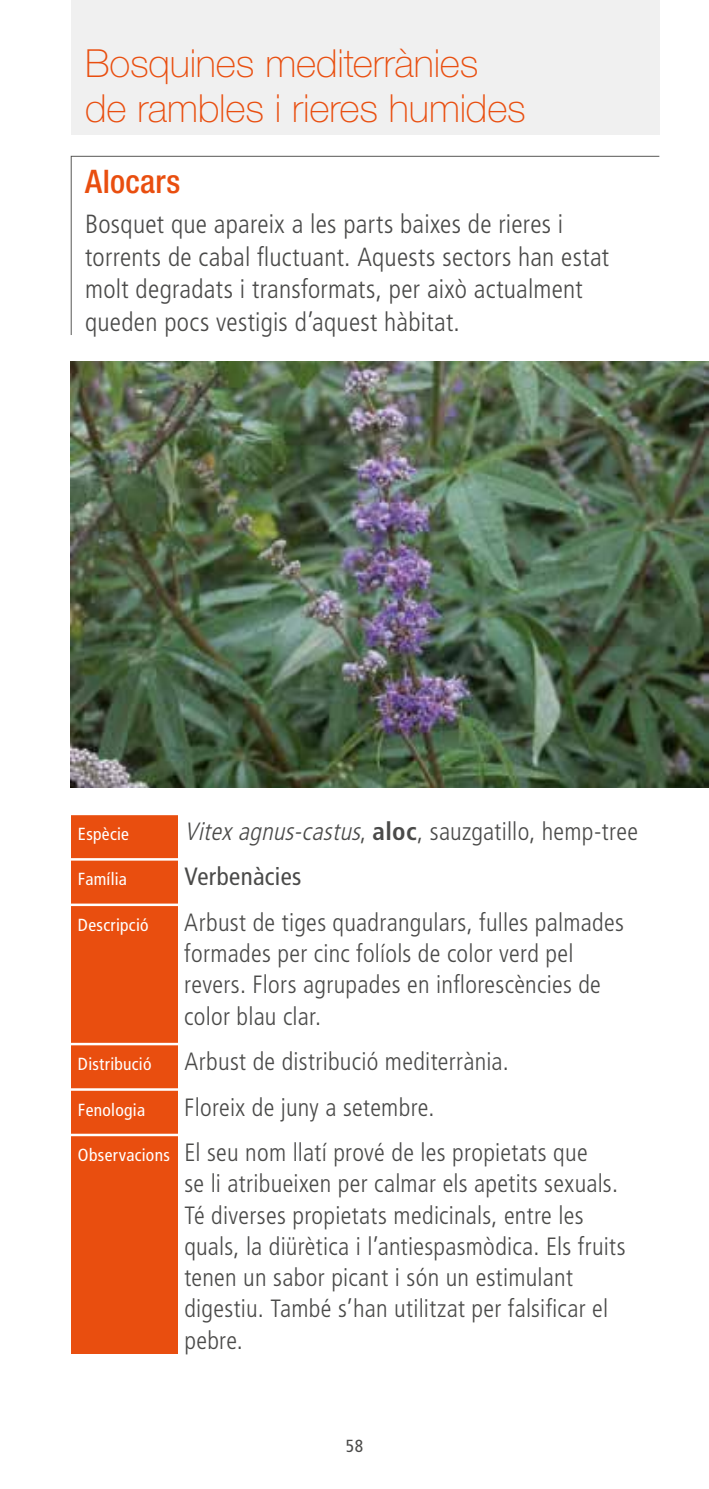
<style>
.page{position:relative;width:709px;height:1489px;background:#fff}
.page>*{position:absolute;margin:0;border:0;box-sizing:border-box;transform-origin:0 0}
.t1{font:100 38.75px/45px "Helvetica Neue LT Std";letter-spacing:-.005em;color:#e94e0f}
.t2{font:500 condensed 32.5px "Helvetica Neue LT Std";letter-spacing:.01em;color:#e94e0f}
.t3{font:300 condensed 26.25px/32.5px "Frutiger LT Std";letter-spacing:.01em;color:#4a4a49}
.t4{font:300 condensed 25px/31.2px "Frutiger LT Std";letter-spacing:.01em;color:#4a4a49}
.t5{font:condensed 25px "Frutiger LT Std";letter-spacing:.015em;color:#4a4a49}
.t6{font:condensed 17.5px "Frutiger LT Std";letter-spacing:.015em;color:#fff}
.t7{font:condensed 17.5px "Frutiger LT Std";color:#4a4a49}
.s1{font-style:italic}
.s2{font-weight:700}
.s3{font-weight:400;font-size:17.5px;color:#fff}
</style>
<div class="page">
<div style="left:71px;top:815px;width:106px;height:539px;background:#e94e0f"></div>
<div style="left:71px;top:0;width:588px;height:135px;background:#f0f0f0"></div>
<hr style="left:64px;top:858px;width:574px;height:2px;background:#fff">
<hr style="left:64px;top:903px;width:574px;height:3px;background:#fff">
<hr style="left:64px;top:1042px;width:574px;height:3px;background:#fff">
<hr style="left:64px;top:1088px;width:574px;height:2px;background:#fff">
<hr style="left:64px;top:1133px;width:574px;height:3px;background:#fff">
<img style="left:71px;top:361px;width:638px;height:426px">
<svg style="left:71px;top:156px;width:589px;height:179px"></svg>
<h1 class="t1" style="left:85px;top:41px;width:442px">Bosquines mediterrànies de rambles i rieres humides</h1>
<h2 class="t2" style="left:85px;top:162px;width:97px">Alocars</h2>
<p class="t3" style="left:85px;top:208px;width:525px">Bosquet que apareix a les parts baixes de rieres i torrents de cabal fluctuant. Aquests sectors han estat molt degradats i transformats, per això actualment queden pocs vestigis d’aquest hàbitat.</p>
<p class="t6" style="left:78px;top:823px;width:53px">Espècie</p>
<p class="t4" style="left:184px;top:816px;width:455px"><span class="s1">Vitexagnus-castus</span>, <span class="s2">aloc</span>, sauzgatillo, hemp-tree</p>
<p class="t6" style="left:78px;top:869px;width:51px">Família</p>
<p class="t5" style="left:184px;top:862px;width:119px">Verbenàcies</p>
<p class="t6" style="left:78px;top:914px;width:72px">Descripció</p>
<p class="t4" style="left:184px;top:906px;width:441px">Arbust de tiges quadrangulars, fulles palmades formades per cinc folíols de color verd pel revers. Flors agrupades en inflorescències de color blau clar.</p>
<p class="t6" style="left:78px;top:1053px;width:75px">Distribució</p>
<p class="t4" style="left:184px;top:1046px;width:326px">Arbust de distribució mediterrània.</p>
<p class="t6" style="left:78px;top:1099px;width:69px">Fenologia</p>
<p class="t4" style="left:78px;top:1084px;width:511px;line-height:45.5px;text-indent:106px">Floreix de juny a setembre.<br><span class="s3">Observacions</span> El seu nom llatí prové de les propietats que</p>
<p class="t4" style="left:184px;top:1168px;width:443px">se li atribueixen per calmar els apetits sexuals.<br>Té diverses propietats medicinals, entre les quals, la diürètica i l’antiespasmòdica. Els fruits tenen un sabor picant i són un estimulant digestiu. També s’han utilitzat per falsificar el pebre.</p>
<p class="t7" style="left:346px;top:1435px;width:19px">58</p>
</div>
